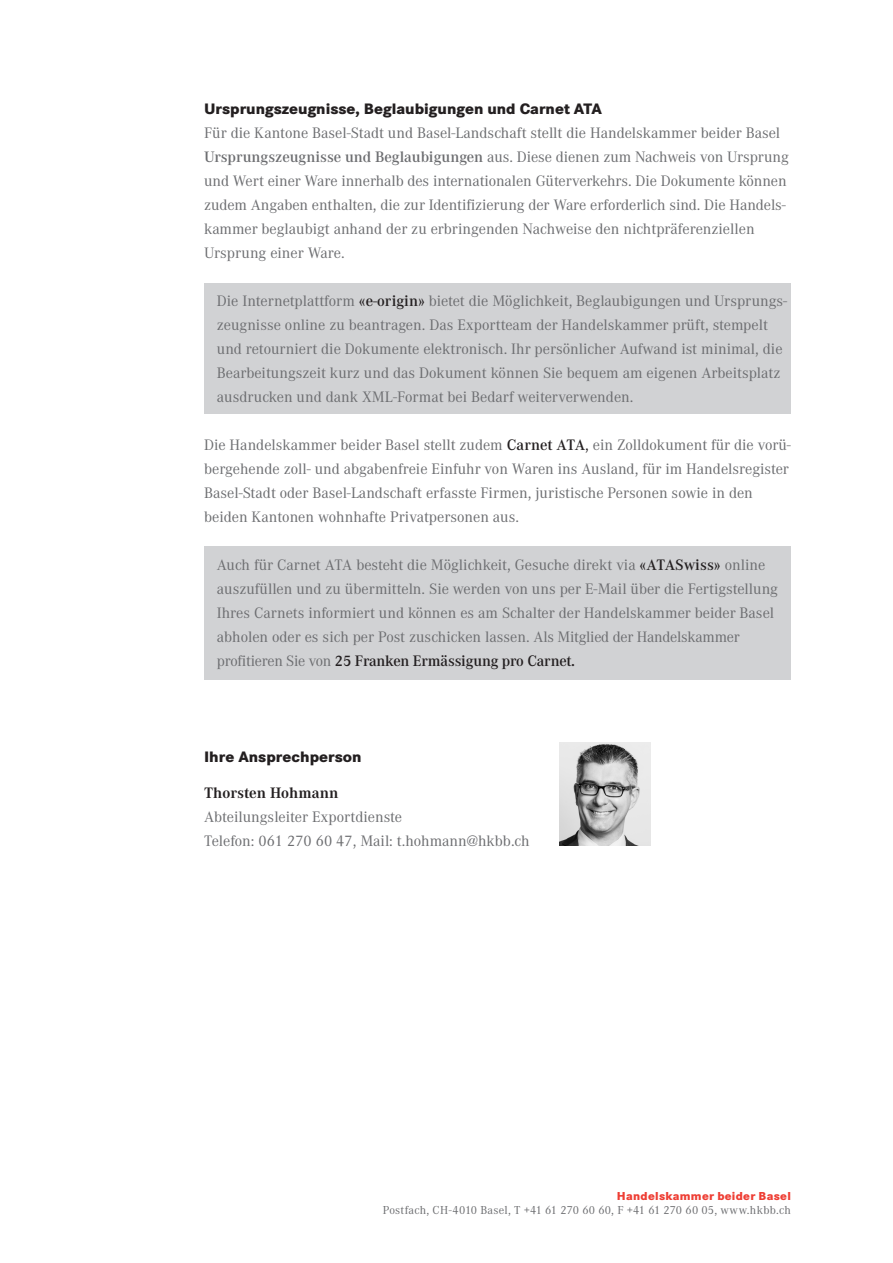
<style>
.page{position:relative;width:893px;height:1263px;background:#fff}
.page>*{position:absolute;margin:0;border:0;box-sizing:border-box;transform-origin:0 0}
.t1{font:15.75px/24px "Corporate A";color:#6c6d70}
.t2{font:800 15.75px "Corporate S";color:#231f20}
.t3{font:700 15.75px "Corporate A";color:#231f20}
.t4{font:12px "Corporate A";letter-spacing:.015em;color:#6c6d70}
.t5{font:800 12px "Corporate S";letter-spacing:.02em;color:#ee3e34}
.s1{font-weight:600}
.s2{font-weight:600;color:#231f20}
.s3{color:#231f20}
</style>
<div class="page">
<img style="left:559px;top:743px;width:92px;height:102px">
<div style="left:204px;top:283px;width:587px;height:131px;background:#d1d2d4"></div>
<div style="left:204px;top:546px;width:587px;height:133px;background:#d1d2d4"></div>
<p class="t2" style="left:204px;top:99px;width:399px">Ursprungszeugnisse, Beglaubigungen und Carnet ATA</p>
<p class="t1" style="left:204px;top:121px;width:586px">Für die Kantone Basel-Stadt und Basel-Landschaft stellt die Handelskammer beider Basel <span class="s1">Ursprungszeugnisse und Beglaubigungen</span> aus. Diese dienen zum Nachweis von Ursprung und Wert einer Ware innerhalb des internationalen Güterverkehrs. Die Dokumente können zudem Angaben enthalten, die zur Identifizierung der Ware erforderlich sind. Die Handels&shy;kammer beglaubigt anhand der zu erbringenden Nachweise den nichtpräferenziellen Ursprung einer Ware.</p>
<p class="t1" style="left:217px;top:289px;width:572px">Die Internetplattform <span class="s2">«e-origin»</span> bietet die Möglichkeit, Beglaubigungen und Ursprungs&shy;zeugnisse online zu beantragen. Das Exportteam der Handelskammer prüft, stempelt und retourniert die Dokumente elektronisch. Ihr persönlicher Aufwand ist minimal, die Bearbeitungszeit kurz und das Dokument können Sie bequem am eigenen Arbeitsplatz ausdrucken und dank XML-Format bei Bedarf weiterverwenden.</p>
<p class="t1" style="left:204px;top:433px;width:588px">Die Handelskammer beider Basel stellt zudem <span class="s2">Carnet ATA</span><span class="s3">,</span> ein Zolldokument für die vorü&shy;bergehende zoll- und abgabenfreie Einfuhr von Waren ins Ausland, für im Handelsregister Basel-Stadt oder Basel-Landschaft erfasste Firmen, juristische Personen sowie in den beiden Kantonen wohnhafte Privatpersonen aus.</p>
<p class="t1" style="left:217px;top:553px;width:563px">Auch für Carnet ATA besteht die Möglichkeit, Gesuche direkt via <span class="s2">«ATASwiss»</span> online auszufüllen und zu übermitteln. Sie werden von uns per E-Mail über die Fertigstellung Ihres Carnets informiert und können es am Schalter der Handelskammer beider Basel abholen oder es sich per Post zuschicken lassen. Als Mitglied der Handelskammer profitieren Sie von <span class="s2">25 Franken Ermässigung pro Carnet.</span></p>
<p class="t2" style="left:204px;top:747px;width:159px">Ihre Ansprechperson</p>
<p class="t3" style="left:204px;top:784px;width:136px">Thorsten Hohmann</p>
<p class="t1" style="left:204px;top:805px;width:327px">Abteilungsleiter Exportdienste<br>Telefon: 061 270 60 47, Mail: t.hohmann@hkbb.ch</p>
<p class="t5" style="left:617px;top:1188px;width:175px">Handelskammer beider Basel</p>
<p class="t4" style="left:383px;top:1203px;width:410px">Postfach, CH-4010 Basel, T +41 61 270 60 60, F +41 61 270 60 05, www.hkbb.ch</p>
</div>
